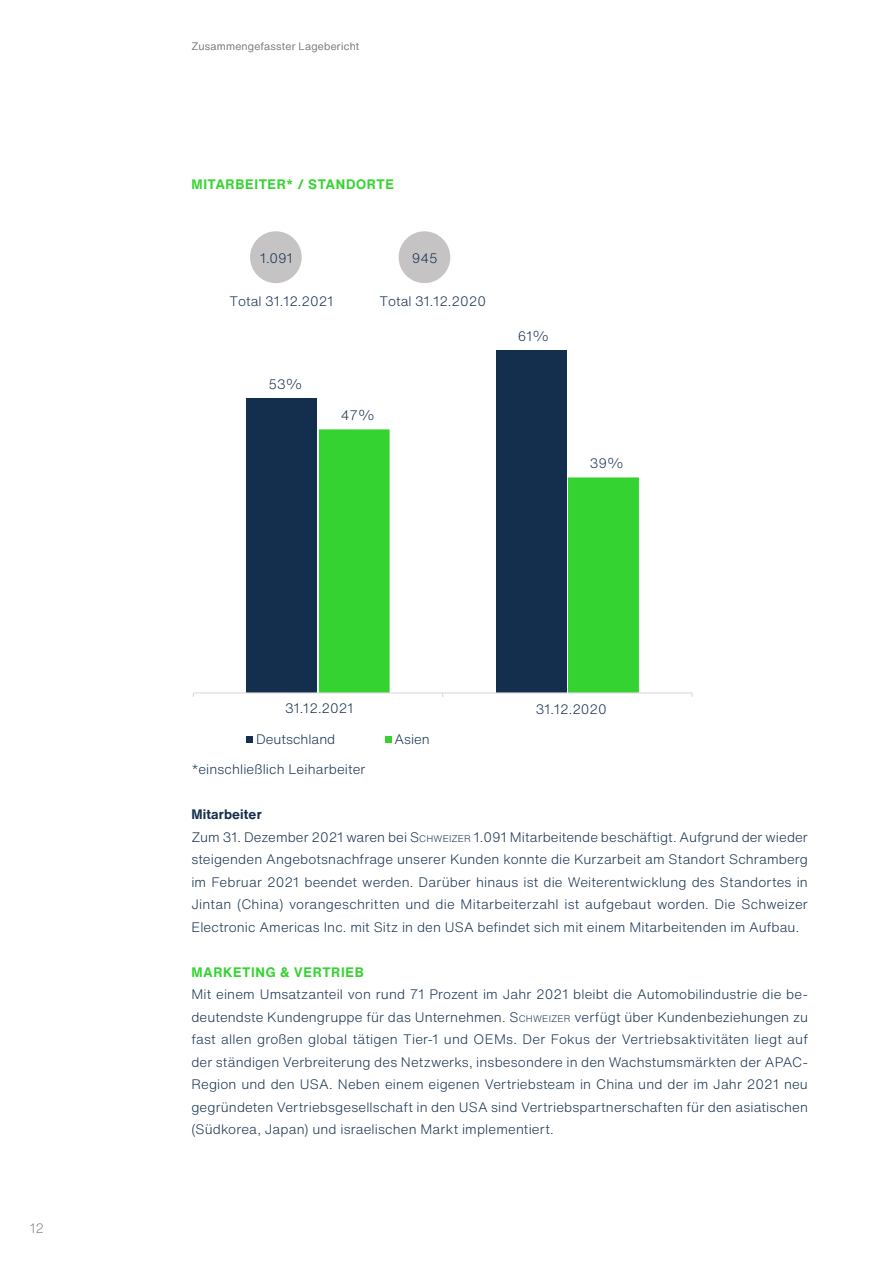
<style>
.page{position:relative;width:893px;height:1263px;background:#fff}
.page>*{position:absolute;margin:0;border:0;box-sizing:border-box;transform-origin:0 0}
.t1{font:300 13.5px/22.5px "Helvetica Now Text";letter-spacing:.01em;color:#142f4d}
.t2{font:700 13.5px "Helvetica Now Text";letter-spacing:.045em;color:#35d331}
.t3{font:300 13.5px "Helvetica Now Text";color:#878787}
.t4{font:300 10.5px "Helvetica Now Text";letter-spacing:.02em;color:#878787}
.s1{font-weight:700}
.s2{font-style:inherit}
.s3{font-size:9.45px}
</style>
<div class="page">
<div style="left:246px;top:399px;width:71px;height:294px;background:#142f4d"></div>
<div style="left:496px;top:351px;width:71px;height:342px;background:#142f4d"></div>
<svg style="left:319px;top:429px;width:320px;height:263px"></svg>
<hr style="left:193px;top:692px;width:499px;height:1px;background:#d9d9d9">
<div style="left:246px;top:736px;width:7px;height:7px;background:#142f4d"></div>
<div style="left:385px;top:736px;width:7px;height:7px;background:#35d331"></div>
<div style="left:250px;top:231px;width:52px;height:52px;background:#c6c3c4;border-radius:50%"></div>
<div style="left:399px;top:231px;width:51px;height:52px;background:#c6c3c4;border-radius:50%"></div>
<p class="t3" style="left:30px;top:1218px;width:16px">12</p>
<p class="t4" style="left:191px;top:38px;width:170px">Zusammengefasster Lagebericht</p>
<p class="t2" style="left:191px;top:174px;width:204px">MITARBEITER* / STANDORTE</p>
<p class="t1" style="left:260px;top:246px;width:34px">1.091</p>
<p class="t1" style="left:229px;top:290px;width:106px">Total 31.12.2021</p>
<p class="t1" style="left:412px;top:246px;width:27px">945</p>
<p class="t1" style="left:379px;top:290px;width:108px">Total 31.12.2020</p>
<p class="t1" style="left:268px;top:373px;width:35px">53%</p>
<p class="t1" style="left:341px;top:403px;width:35px">47%</p>
<p class="t1" style="left:518px;top:324px;width:33px">61%</p>
<p class="t1" style="left:590px;top:451px;width:35px">39%</p>
<p class="t1" style="left:285px;top:697px;width:70px">31.12.2021</p>
<p class="t1" style="left:536px;top:697px;width:72px">31.12.2020</p>
<p class="t1" style="left:256px;top:728px;width:81px">Deutschland</p>
<p class="t1" style="left:394px;top:727px;width:37px">Asien</p>
<p class="t1" style="left:191px;top:757px;width:176px">*einschließlich Leiharbeiter</p>
<p class="t1" style="left:191px;top:802px;width:618px"><span class="s1">Mitarbeiter<br></span>Zum 31. Dezember 2021 waren bei <span class="s2">S</span><span class="s3">CHWEIZER</span> 1.091 Mitarbeitende beschäftigt. Aufgrund der wieder steigenden Angebotsnachfrage unserer Kunden konnte die Kurzarbeit am Standort Schramberg im Februar 2021 beendet werden. Darüber hinaus ist die Weiterentwicklung des Standortes in Jintan (China) vorangeschritten und die Mitarbeiterzahl ist aufgebaut worden. Die Schweizer Electronic Americas Inc. mit Sitz in den USA befindet sich mit einem Mitarbeitenden im Aufbau.</p>
<p class="t2" style="left:191px;top:962px;width:174px">MARKETING &amp; VERTRIEB</p>
<p class="t1" style="left:191px;top:983px;width:618px;text-align:justify">Mit einem Umsatzanteil von rund 71 Prozent im Jahr 2021 bleibt die Automobilindustrie die be&shy;deutendste Kundengruppe für das Unternehmen. <span class="s2">S</span><span class="s3">CHWEIZER</span> verfügt über Kundenbeziehungen zu fast allen großen global tätigen Tier-1 und OEMs. Der Fokus der Vertriebsaktivitäten liegt auf der ständigen Verbreiterung des Netzwerks, insbesondere in den Wachstumsmärkten der APAC-Region und den USA. Neben einem eigenen Vertriebsteam in China und der im Jahr 2021 neu gegründeten Vertriebsgesellschaft in den USA sind Vertriebspartnerschaften für den asiatischen (Südkorea, Japan) und israelischen Markt implementiert.</p>
</div>
